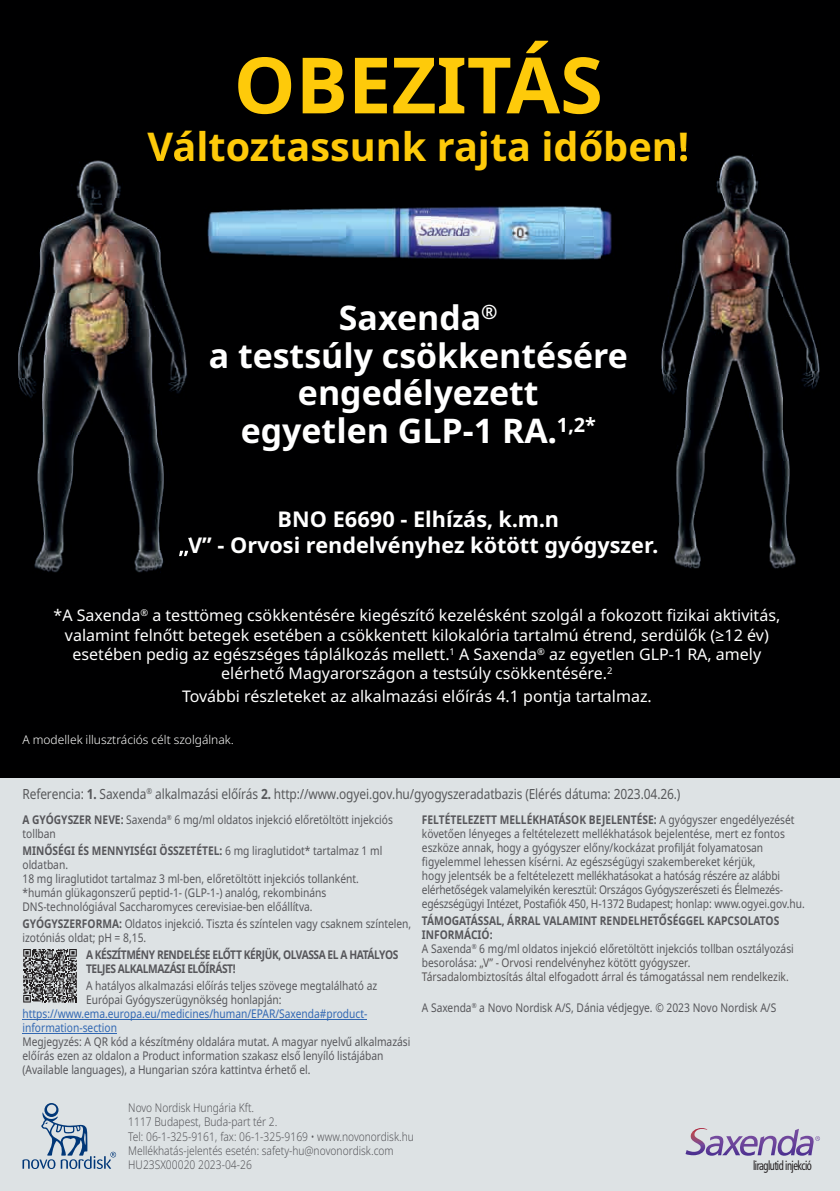
<style>
.page{position:relative;width:840px;height:1191px;background:#fff}
.page>*{position:absolute;margin:0;border:0;box-sizing:border-box;transform-origin:0 0}
.t1{font:700 77.8px "Apis";color:#feca0a}
.t2{font:700 39.6px "Apis";color:#feca0a}
.t3{font:700 33.8px/37.6px "Apis";color:#fff;text-align:center}
.t4{font:700 21.6px/26px "Apis";color:#fff;text-align:center}
.t5{font:16px/19.2px "Apis";color:#fff;text-align:center}
.t6{font:14px "Apis";letter-spacing:-.01em;color:#57585a;scale:.85 1}
.t7{font:condensed 12.8px "Frutiger LT Com";letter-spacing:-.05em;color:#231f20;scale:.81 1}
.t8{font:12px/14px "Apis";color:#56565a;scale:.85 1}
.t9{font:12px/14px "Apis";color:#585556;scale:.85 1}
.t10{font:300 12px/14.4px "Apis";color:#56565a;scale:.85 1}
.t11{font:12px/14px "Apis";color:#3167b2;scale:.85 1}
.t12{font:700 12px/14px "Apis";letter-spacing:-.04em;color:#56565a;scale:.85 1}
.t13{font:300 12px "Apis";color:#fff}
.s1{font-weight:700}
.s2{font-weight:700;color:#56565a}
.s3{color:#56565a}
</style>
<div class="page">
<div style="left:0;top:0;width:839px;height:1039px;background:#000001"></div>
<div style="left:0;top:779px;width:839px;height:412px;background:#dde2e4"></div>
<hr style="left:22px;top:1019px;width:345px;height:1px;background:#3167b2">
<hr style="left:22px;top:1033px;width:95px;height:1px;background:#3167b2">
<svg style="left:23px;top:949px;width:54px;height:53px;background:#717172"></svg>
<svg style="left:22px;top:1103px;width:94px;height:66px"></svg>
<svg style="left:685px;top:1128px;width:134px;height:27px"></svg>
<img style="left:207px;top:206px;width:405px;height:54px">
<img style="left:18px;top:160px;width:170px;height:413px">
<img style="left:179px;top:537px;width:10px;height:21px">
<img style="left:147px;top:152px;width:42px;height:18px">
<img style="left:661px;top:148px;width:159px;height:421px">
<img style="left:661px;top:148px;width:25px;height:22px">
<h1 class="t1" style="left:233px;top:30px;width:370px">OBEZITÁS</h1>
<h2 class="t2" style="left:147px;top:119px;width:543px">Változtassunk rajta időben!</h2>
<h3 class="t3" style="left:208px;top:300px;width:420px">Saxenda<sup>®<br></sup>a testsúly csökkentésére engedélyezett<br>egyetlen GLP-1 RA.<sup>1,2*</sup></h3>
<h3 class="t4" style="left:178px;top:507px;width:481px">BNO E6690 - Elhízás, k.m.n<br>„V” - Orvosi rendelvényhez kötött gyógyszer.</h3>
<p class="t5" style="left:53px;top:606px;width:728px">*A Saxenda<sup>®</sup> a testtömeg csökkentésére kiegészítő kezelésként szolgál a fokozott fizikai aktivitás, valamint felnőtt betegek esetében a csökkentett kilokalória tartalmú étrend, serdülők (≥12 év) esetében pedig az egészséges táplálkozás mellett.<sup>1</sup> A Saxenda<sup>®</sup> az egyetlen GLP-1 RA, amely elérhető Magyarországon a testsúly csökkentésére.<sup>2</sup></p>
<h3 class="t5" style="left:182px;top:686px;width:471px">További részleteket az alkalmazási előírás 4.1 pontja tartalmaz.</h3>
<p class="t13" style="left:22px;top:731px;width:213px">A modellek illusztrációs célt szolgálnak.</p>
<p class="t6" style="left:22px;top:784px;width:775px">Referencia: <span class="s1">1.</span> Saxenda<sup>®</sup> alkalmazási előírás <span class="s1">2.</span> http://www.ogyei.gov.hu/gyogyszeradatbazis (Elérés dátuma: 2023.04.26.)</p>
<p class="t8" style="left:22px;top:813px;width:437px"><span class="s1">A GYÓGYSZER NEVE:</span> Saxenda<sup>®</sup> 6 mg/ml oldatos injekció előretöltött injekciós tollban</p>
<p class="t8" style="left:22px;top:844px;width:424px"><span class="s1">MINŐSÉGI ÉS MENNYISÉGI ÖSSZETÉTEL:</span> 6 mg liraglutidot* tartalmaz 1 ml oldatban.<br>18 mg liraglutidot tartalmaz 3 ml-ben, előretöltött injekciós tollanként. *humán glükagonszerű peptid-1- (GLP-1-) analóg, rekombináns DNS-technológiával Saccharomyces cerevisiae-ben előállítva.</p>
<p class="t8" style="left:22px;top:917px;width:458px"><span class="s1">GYÓGYSZERFORMA:</span> Oldatos injekció. Tiszta és színtelen vagy csaknem színtelen, izotóniás oldat; pH = 8,15.</p>
<p class="t12" style="left:86px;top:948px;width:369px">A KÉSZÍTMÉNY RENDELÉSE ELŐTT KÉRJÜK, OLVASSA EL A HATÁLYOS<br>TELJES ALKALMAZÁSI ELŐÍRÁST!</p>
<p class="t8" style="left:86px;top:979px;width:344px">A hatályos alkalmazási előírás teljes szövege megtalálható az<br>Európai Gyógyszerügynökség honlapján:</p>
<p class="t11" style="left:22px;top:1007px;width:407px">https://www.ema.europa.eu/medicines/human/EPAR/Saxenda#product&shy;information-section</p>
<p class="t8" style="left:22px;top:1035px;width:457px">Megjegyzés: A QR kód a készítmény oldalára mutat. A magyar nyelvű alkalmazási előírás ezen az oldalon a Product information szakasz első lenyíló listájában (Available languages), a Hungarian szóra kattintva érhető el.</p>
<p class="t8" style="left:421px;top:813px;width:452px"><span class="s1">FELTÉTELEZETT MELLÉKHATÁSOK BEJELENTÉSE:</span> A gyógyszer engedélyezését követően lényeges a feltételezett mellékhatások bejelentése, mert ez fontos eszköze annak, hogy a gyógyszer előny/kockázat profilját folyamatosan figyelemmel lehessen kísérni. Az egészségügyi szakembereket kérjük,<br>hogy jelentsék be a feltételezett mellékhatásokat a hatóság részére az alábbi elérhetőségek valamelyikén keresztül: Országos Gyógyszerészeti és Élelmezés&shy;egészségügyi Intézet, Postafiók 450, H-1372 Budapest; honlap: www.ogyei.gov.hu.</p>
<p class="t9" style="left:421px;top:914px;width:439px"><span class="s2">TÁMOGATÁSSAL, ÁRRAL VALAMINT RENDELHETŐSÉGGEL KAPCSOLATOS INFORMÁCIÓ:<br></span><span class="s3">A Saxenda</span><sup>®</sup> <span class="s3">6 mg/ml oldatos injekció előretöltött injekciós tollban osztályozási besorolása:</span> „V” - Orvosi rendelvényhez kötött gyógyszer.<br>Társadalombiztosítás által elfogadott árral és támogatással nem rendelkezik.</p>
<p class="t8" style="left:421px;top:1001px;width:418px">A Saxenda<sup>®</sup> a Novo Nordisk A/S, Dánia védjegye. © 2023 Novo Nordisk A/S</p>
<p class="t10" style="left:128px;top:1100px;width:337px">Novo Nordisk Hungária Kft.<br>1117 Budapest, Buda-part tér 2.<br>Tel: 06-1-325-9161, fax: 06-1-325-9169 • www.novonordisk.hu Mellékhatás-jelentés esetén: safety-hu@novonordisk.com HU23SX00020 2023-04-26</p>
<p class="t7" style="left:752px;top:1157px;width:74px">liraglutid injekció</p>
</div>
